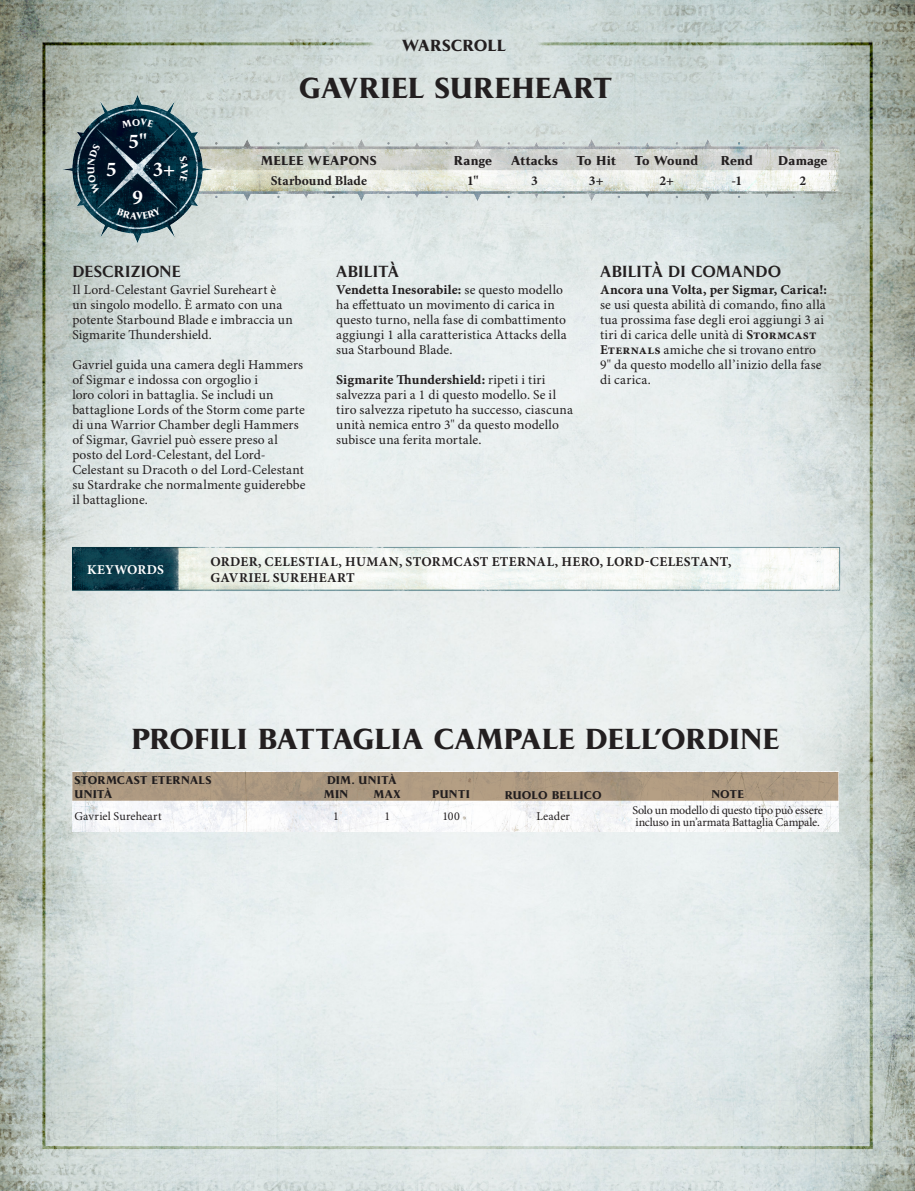
<style>
.page{position:relative;width:915px;height:1191px;background:#fff}
.page>*{position:absolute;margin:0;border:0;box-sizing:border-box;transform-origin:0 0}
._3a__Warscroll_Heade{font:700 27px "Pompei Std";color:#231f20}
._3g__Warscroll_Body{font:700 21px "Minion Pro";color:#fff}
._3b__Warscrolls_Sub{font:600 15px "Pompei Std";letter-spacing:.01em;color:#231f20}
._1c__Warscroll_Heade{font:700 15px "Pompei Std";letter-spacing:.005em;color:#231f20}
._3g__Warscroll_Body-2{font:13.5px/15px "Minion Pro";letter-spacing:.01em;color:#231f20}
._3h__Warscroll_Keywo{font:700 13.5px/16.2px "Minion Pro";letter-spacing:.03em;color:#231f20}
._3f__Warscroll_Table{font:700 13.5px "Minion Pro";letter-spacing:.005em;color:#231f20}
._3h__Warscroll_Keywo-2{font:700 13.5px "Minion Pro";letter-spacing:.01em;color:#fff}
.t1{font:12px/12px "Minion Pro";letter-spacing:-.01em;color:#231f20}
._3e__Warscroll_Table{font:700 12px "Pompei Std";letter-spacing:.02em;color:#231f20}
.t2{font:12px "Minion Pro";letter-spacing:.015em;color:#231f20}
.t3{font:700 10.5px "Pompei Std";letter-spacing:.025em;color:#231f20}
.s1{font-family:"Minion Pro Bold Capt"}
.s2{font-weight:700}
</style>
<div class="page">
<img style="left:0;top:0;width:914px;height:1191px">
<img style="left:44px;top:537px;width:799px;height:79px">
<img style="left:132px;top:128px;width:706px;height:127px">
<img style="left:64px;top:95px;width:147px;height:147px">
<svg style="left:72px;top:772px;width:766px;height:58px"></svg>
<svg style="left:122px;top:119px;width:32px;height:9px"></svg>
<svg style="left:179px;top:156px;width:9px;height:26px"></svg>
<svg style="left:116px;top:207px;width:45px;height:12px"></svg>
<svg style="left:87px;top:144px;width:14px;height:50px"></svg>
<p class="_1c__Warscroll_Heade" style="left:402px;top:35px;width:105px">WARSCROLL</p>
<p class="_3g__Warscroll_Body" style="left:128px;top:129px;width:20px">5"</p>
<p class="_3g__Warscroll_Body" style="left:106px;top:157px;width:12px">5</p>
<p class="_3g__Warscroll_Body" style="left:153px;top:157px;width:24px">3+</p>
<p class="_3g__Warscroll_Body" style="left:132px;top:185px;width:12px">9</p>
<p class="_3a__Warscroll_Heade" style="left:299px;top:70px;width:314px">GAVRIEL SUREHEART</p>
<p class="_3e__Warscroll_Table" style="left:261px;top:152px;width:117px">MELEE WEAPONS</p>
<p class="_3e__Warscroll_Table" style="left:454px;top:152px;width:40px">Range</p>
<p class="_3e__Warscroll_Table" style="left:511px;top:152px;width:48px">Attacks</p>
<p class="_3e__Warscroll_Table" style="left:576px;top:152px;width:41px">To Hit</p>
<p class="_3e__Warscroll_Table" style="left:634px;top:152px;width:65px">To Wound</p>
<p class="_3e__Warscroll_Table" style="left:720px;top:152px;width:34px">Rend</p>
<p class="_3e__Warscroll_Table" style="left:778px;top:152px;width:51px">Damage</p>
<p class="_3f__Warscroll_Table" style="left:271px;top:173px;width:98px">Starbound Blade</p>
<p class="_3f__Warscroll_Table" style="left:467px;top:173px;width:13px">1"</p>
<p class="_3f__Warscroll_Table" style="left:531px;top:173px;width:8px">3</p>
<p class="_3f__Warscroll_Table" style="left:588px;top:173px;width:16px">3+</p>
<p class="_3f__Warscroll_Table" style="left:659px;top:173px;width:16px">2+</p>
<p class="_3f__Warscroll_Table" style="left:731px;top:173px;width:12px">-1</p>
<p class="_3f__Warscroll_Table" style="left:799px;top:173px;width:8px">2</p>
<p class="_3b__Warscrolls_Sub" style="left:72px;top:262px;width:110px">DESCRIZIONE</p>
<p class="_3g__Warscroll_Body-2" style="left:72px;top:283px;width:222px">Il Lord-Celestant Gavriel Sureheart è un singolo modello. È armato con una potente Starbound Blade e imbraccia un Sigmarite Thundershield.</p>
<p class="_3g__Warscroll_Body-2" style="left:72px;top:358px;width:235px">Gavriel guida una camera degli Hammers of Sigmar e indossa con orgoglio i<br>loro colori in battaglia. Se includi un battaglione Lords of the Storm come parte di una Warrior Chamber degli Hammers of Sigmar, Gavriel può essere preso al posto del Lord-Celestant, del Lord-Celestant su Dracoth o del Lord-Celestant su Stardrake che normalmente guiderebbe il battaglione.</p>
<p class="_3b__Warscrolls_Sub" style="left:336px;top:262px;width:64px">ABILITÀ</p>
<p class="_3g__Warscroll_Body-2" style="left:336px;top:283px;width:232px"><span class="s1">Vendetta Inesorabile:</span> se questo modello ha effettuato un movimento di carica in questo turno, nella fase di combattimento aggiungi 1 alla caratteristica Attacks della sua Starbound Blade.</p>
<p class="_3g__Warscroll_Body-2" style="left:336px;top:373px;width:238px"><span class="s1">Sigmarite Thundershield:</span> ripeti i tiri salvezza pari a 1 di questo modello. Se il tiro salvezza ripetuto ha successo, ciascuna unità nemica entro 3" da questo modello subisce una ferita mortale.</p>
<p class="_3b__Warscrolls_Sub" style="left:600px;top:262px;width:183px">ABILITÀ DI COMANDO</p>
<p class="_3g__Warscroll_Body-2" style="left:600px;top:283px;width:228px"><span class="s1">Ancora una Volta, per Sigmar, Carica!: </span>se usi questa abilità di comando, fino alla tua prossima fase degli eroi aggiungi 3 ai tiri di carica delle unità di <span class="s2">Stormcast Eternals</span> amiche che si trovano entro 9" da questo modello all’inizio della fase di carica.</p>
<p class="_3h__Warscroll_Keywo-2" style="left:87px;top:562px;width:78px">KEYWORDS</p>
<p class="_3h__Warscroll_Keywo" style="left:210px;top:554px;width:522px">ORDER, CELESTIAL, HUMAN, STORMCAST ETERNAL, HERO, LORD-CELESTANT,<br>GAVRIEL SUREHEART</p>
<p class="_3a__Warscroll_Heade" style="left:131px;top:721px;width:649px">PROFILI BATTAGLIA CAMPALE DELL’ORDINE</p>
<p class="t3" style="left:74px;top:773px;width:138px">STORMCAST ETERNALS</p>
<p class="t3" style="left:327px;top:773px;width:71px">DIM. UNITÀ</p>
<p class="t3" style="left:74px;top:787px;width:39px">UNITÀ</p>
<p class="t3" style="left:324px;top:787px;width:25px">MIN</p>
<p class="t3" style="left:374px;top:787px;width:28px">MAX</p>
<p class="t3" style="left:432px;top:787px;width:39px">PUNTI</p>
<p class="t3" style="left:504px;top:788px;width:98px">RUOLO BELLICO</p>
<p class="t3" style="left:711px;top:787px;width:34px">NOTE</p>
<p class="t2" style="left:74px;top:809px;width:89px">Gavriel Sureheart</p>
<p class="t1" style="left:333px;top:810px;width:7px">1</p>
<p class="t1" style="left:384px;top:810px;width:7px">1</p>
<p class="t1" style="left:442px;top:810px;width:19px">100</p>
<p class="t1" style="left:536px;top:810px;width:35px">Leader</p>
<p class="t1" style="left:632px;top:804px;width:192px">Solo un modello di questo tipo può essere incluso in un’armata Battaglia Campale.</p>
</div>
